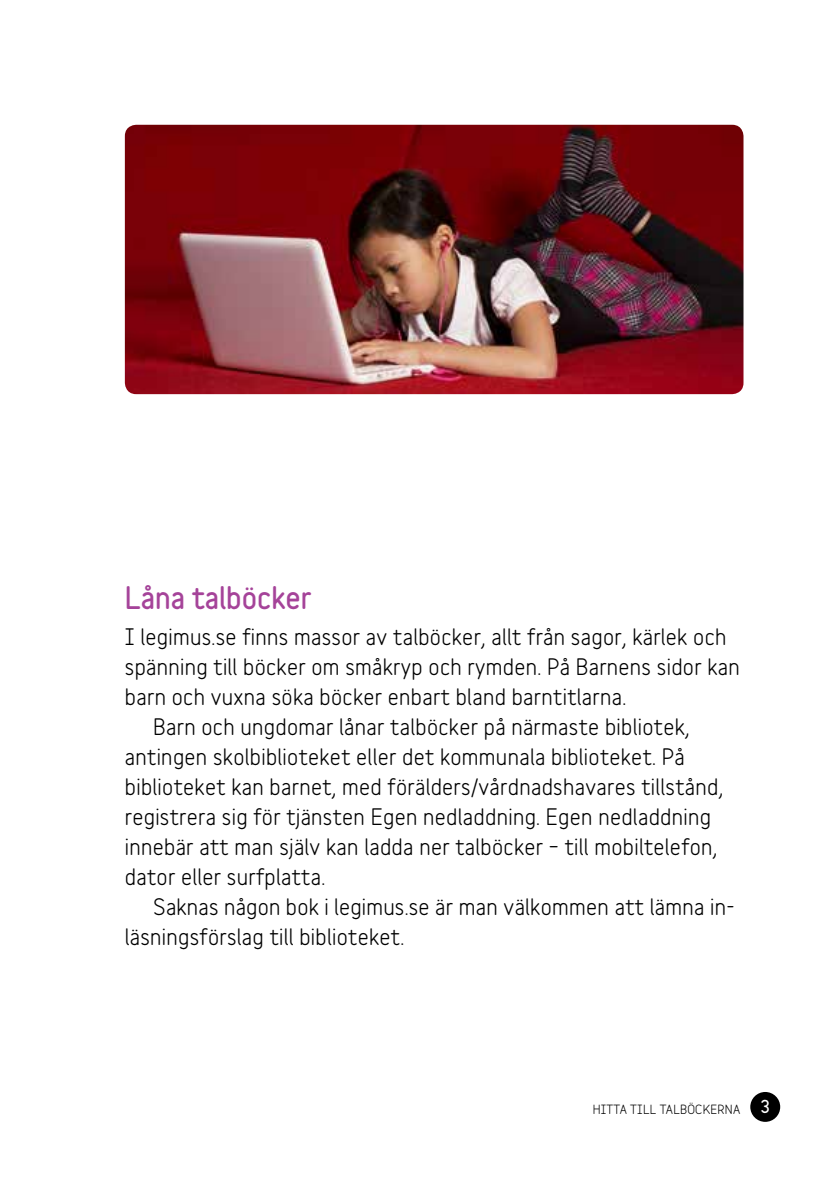
<style>
.page{position:relative;width:840px;height:1191px;background:#fff}
.page>*{position:absolute;margin:0;border:0;box-sizing:border-box;transform-origin:0 0}
.Mellanrubrik_1{font:900 28px "Variable";color:#a54399}
.Bröd_indrag{font:700 21.4px/30px "Variable";letter-spacing:.015em;color:#000}
.Bröd{font:700 21.4px/30px "Variable";letter-spacing:.015em;color:#000}
.Rubrik_1{font:900 16px "Variable";color:#fff}
.t1{font:700 12px "Variable";letter-spacing:.02em;color:#000}
</style>
<div class="page">
<div style="left:749px;top:1092px;width:30px;height:29px;background:#000;border-radius:50%"></div>
<img style="left:125px;top:125px;width:618px;height:269px">
<h2 class="Mellanrubrik_1" style="left:125px;top:576px;width:188px">Låna talböcker</h2>
<p class="Bröd" style="left:125px;top:619px;width:616px">I legimus.se finns massor av talböcker, allt från sagor, kärlek och spänning till böcker om småkryp och rymden. På Barnens sidor kan barn och vuxna söka böcker enbart bland barntitlarna.</p>
<p class="Bröd_indrag" style="left:125px;top:709px;width:599px;text-indent:28px">Barn och ungdomar lånar talböcker på närmaste bibliotek, antingen skolbiblioteket eller det kommunala biblioteket. På biblioteket kan barnet, med förälders/vårdnadshavares tillstånd, registrera sig för tjänsten Egen nedladdning. Egen nedladdning innebär att man själv kan ladda ner talböcker – till mobiltelefon, dator eller surfplatta.</p>
<p class="Bröd_indrag" style="left:125px;top:889px;width:611px;text-indent:28px">Saknas någon bok i legimus.se är man välkommen att lämna in&shy;läsningsförslag till biblioteket.</p>
<p class="t1" style="left:592px;top:1099px;width:149px">HITTA TILL TALBÖCKERNA</p>
<p class="Rubrik_1" style="left:760px;top:1094px;width:11px">3</p>
</div>
